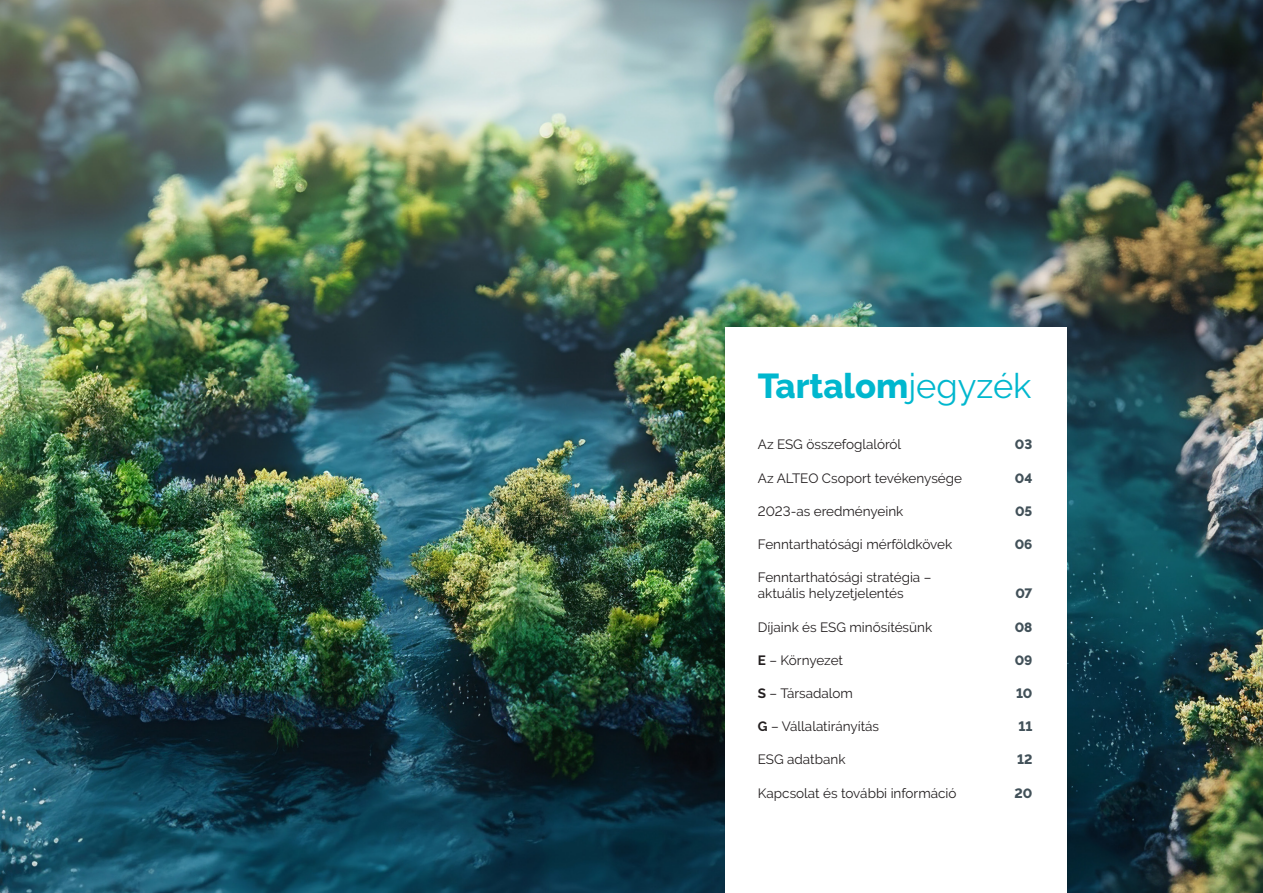
<style>
.page{position:relative;width:1263px;height:893px;background:#fff}
.page>*{position:absolute;margin:0;border:0;box-sizing:border-box;transform-origin:0 0}
.t1{font:800 34.5px "Raleway";color:#00b7ce}
.t2{font:13.5px/16.2px "Raleway";color:#231f20}
.t3{font:800 13.5px "Raleway";color:#425159}
.s1{font-weight:400}
.s2{font-weight:700}
</style>
<div class="page">
<img style="left:0;top:0;width:1263px;height:893px">
<div style="left:725px;top:327px;width:342px;height:566px;background:#fff"></div>
<p class="t1" style="left:758px;top:366px;width:275px">Tartalom<span class="s1">jegyzék</span></p>
<p class="t2" style="left:758px;top:436px;width:145px">Az ESG összefoglalóról</p>
<p class="t3" style="left:1015px;top:437px;width:19px">03</p>
<p class="t2" style="left:758px;top:470px;width:206px">Az ALTEO Csoport tevékenysége</p>
<p class="t3" style="left:1015px;top:470px;width:19px">04</p>
<p class="t2" style="left:758px;top:503px;width:147px">2023-as eredményeink</p>
<p class="t3" style="left:1015px;top:503px;width:19px">05</p>
<p class="t2" style="left:758px;top:536px;width:196px">Fenntarthatósági mérföldkövek</p>
<p class="t3" style="left:1015px;top:537px;width:19px">06</p>
<p class="t2" style="left:758px;top:569px;width:175px">Fenntarthatósági stratégia – aktuális helyzetjelentés</p>
<p class="t3" style="left:1015px;top:586px;width:18px">07</p>
<p class="t2" style="left:758px;top:619px;width:176px">Díjaink és ESG minősítésünk</p>
<p class="t3" style="left:1015px;top:619px;width:19px">08</p>
<p class="t2" style="left:758px;top:652px;width:87px"><span class="s2">E</span> – Környezet</p>
<p class="t3" style="left:1015px;top:652px;width:19px">09</p>
<p class="t2" style="left:758px;top:685px;width:97px"><span class="s2">S</span> – Társadalom</p>
<p class="t3" style="left:1016px;top:686px;width:18px">10</p>
<p class="t2" style="left:758px;top:718px;width:123px"><span class="s2">G</span> – Vállalatirányítás</p>
<p class="t3" style="left:1018px;top:719px;width:15px">11</p>
<p class="t2" style="left:758px;top:751px;width:89px">ESG adatbank</p>
<p class="t3" style="left:1017px;top:752px;width:17px">12</p>
<p class="t2" style="left:758px;top:785px;width:200px">Kapcsolat és további információ</p>
<p class="t3" style="left:1014px;top:785px;width:19px">20</p>
</div>
